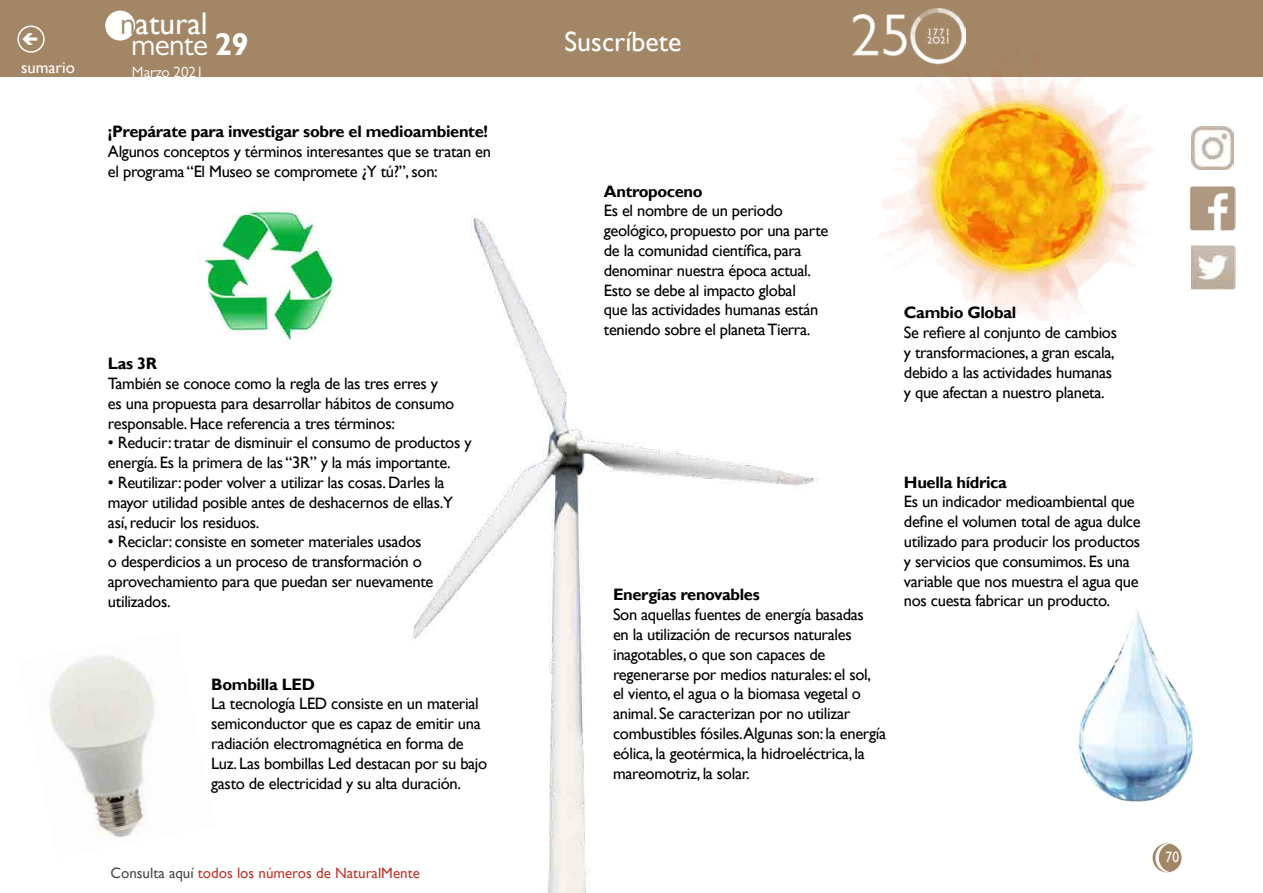
<style>
.page{position:relative;width:1263px;height:893px;background:#fff}
.page>*{position:absolute;margin:0;border:0;box-sizing:border-box;transform-origin:0 0}
.t1{font:31.35px "Gill Sans";color:#fff}
.t2{font:31.35px "Gill Sans MT Pro";letter-spacing:-.02em;color:#fff}
.t3{font:27.9px "Gill Sans";color:#fff}
.t4{font:16.5px/19.8px "Gill Sans";letter-spacing:-.02em;color:#000}
.t5{font:700 16.5px "Gill Sans";letter-spacing:-.02em;color:#000}
.t6{font:16.5px "Gill Sans";color:#fff}
.t7{font:15px "Gill Sans";color:#bd392b}
.t8{font:15px "Gill Sans MT Pro";color:#fff}
.t9{font:15px "Gill Sans";color:#fff;scale:.9 1}
.s1{font-family:"Gill Sans MT Pro";color:#a28666}
.s2{font-family:"Gill Sans";font-weight:700}
.s3{color:#4b4b4d}
</style>
<div class="page">
<div style="left:1153px;top:844px;width:28px;height:28px;background:#a28666;border-radius:50%"></div>
<div style="left:1152px;top:843px;width:29px;height:29px;border:2px solid #a28666;border-radius:50%"></div>
<div style="left:0;top:0;width:1263px;height:77px;background:#a28666"></div>
<div style="left:106px;top:11px;width:29px;height:29px;background:#fff;border-radius:50%"></div>
<div style="left:105px;top:11px;width:30px;height:30px;border:1px solid #fff;border-radius:50%"></div>
<svg style="left:1155px;top:843px;width:15px;height:29px"></svg>
<div style="left:17px;top:26px;width:28px;height:27px;border:2px solid #fff;border-radius:50%"></div>
<img style="left:1212px;top:186px;width:23px;height:44px">
<img style="left:1212px;top:246px;width:23px;height:44px">
<img style="left:1212px;top:127px;width:21px;height:42px">
<img style="left:853px;top:9px;width:112px;height:42px">
<img style="left:411px;top:214px;width:407px;height:679px">
<img style="left:197px;top:209px;width:137px;height:132px">
<img style="left:49px;top:655px;width:106px;height:183px">
<img style="left:1078px;top:609px;width:117px;height:193px">
<img style="left:852px;top:51px;width:360px;height:269px">
<p class="t6" style="left:21px;top:58px;width:55px">sumario</p>
<h1 class="t1" style="left:120px;top:5px;width:89px"><span class="s1">n</span>atural</h1>
<h1 class="t2" style="left:131px;top:26px;width:119px">mente <span class="s2">29</span></h1>
<p class="t8" style="left:132px;top:63px;width:73px">Marzo 2021</p>
<p class="t5" style="left:108px;top:122px;width:381px">¡Prepárate para investigar sobre el medioambiente!</p>
<p class="t4" style="left:108px;top:142px;width:385px">Algunos conceptos y términos interesantes que se tratan en el programa “El Museo se compromete ¿Y tú?”, son:</p>
<p class="t5" style="left:108px;top:354px;width:51px">Las 3R</p>
<p class="t4" style="left:108px;top:374px;width:348px">También se conoce como la regla de las tres erres y es una propuesta para desarrollar hábitos de consumo responsable. Hace referencia a tres términos:</p>
<p class="t4" style="left:108px;top:433px;width:365px">• Reducir: tratar de disminuir el consumo de productos y energía. Es la primera de las “3R” y la más importante.</p>
<p class="t4" style="left:108px;top:473px;width:347px">• Reutilizar: poder volver a utilizar las cosas. Darles la mayor utilidad posible antes de deshacernos de ellas.Y así, reducir los residuos.</p>
<p class="t4" style="left:108px;top:532px;width:327px">• Reciclar: consiste en someter materiales usados o desperdicios a un proceso de transformación o aprovechamiento para que puedan ser nuevamente utilizados.</p>
<p class="t5" style="left:211px;top:674px;width:105px">Bombilla LED</p>
<p class="t4" style="left:211px;top:694px;width:278px">La tecnología LED consiste en un material semiconductor que es capaz de emitir una radiación electromagnética en forma de Luz. Las bombillas Led destacan por su bajo gasto de electricidad y su alta duración.</p>
<p class="t7" style="left:110px;top:864px;width:311px"><span class="s3">Consulta aquí</span> todos los números de NaturalMente</p>
<h2 class="t3" style="left:564px;top:25px;width:118px">Suscríbete</h2>
<p class="t5" style="left:604px;top:181px;width:100px">Antropoceno</p>
<p class="t4" style="left:604px;top:201px;width:226px">Es el nombre de un periodo geológico, propuesto por una parte de la comunidad científica, para denominar nuestra época actual.<br>Esto se debe al impacto global<br>que las actividades humanas están teniendo sobre el planeta Tierra.</p>
<p class="t5" style="left:904px;top:303px;width:114px">Cambio Global</p>
<p class="t4" style="left:904px;top:323px;width:215px">Se refiere al conjunto de cambios y transformaciones, a gran escala, debido a las actividades humanas y que afectan a nuestro planeta.</p>
<p class="t5" style="left:613px;top:585px;width:148px">Energías renovables</p>
<p class="t4" style="left:613px;top:605px;width:275px">Son aquellas fuentes de energía basadas<br>en la utilización de recursos naturales inagotables, o que son capaces de regenerarse por medios naturales: el sol, el viento, el agua o la biomasa vegetal o animal. Se caracterizan por no utilizar combustibles fósiles.Algunas son: la energía eólica, la geotérmica, la hidroeléctrica, la mareomotriz, la solar.</p>
<p class="t5" style="left:904px;top:472px;width:105px">Huella hídrica</p>
<p class="t4" style="left:904px;top:492px;width:238px">Es un indicador medioambiental que define el volumen total de agua dulce utilizado para producir los productos y servicios que consumimos. Es una variable que nos muestra el agua que nos cuesta fabricar un producto.</p>
<p class="t9" style="left:1165px;top:849px;width:16px">70</p>
</div>
